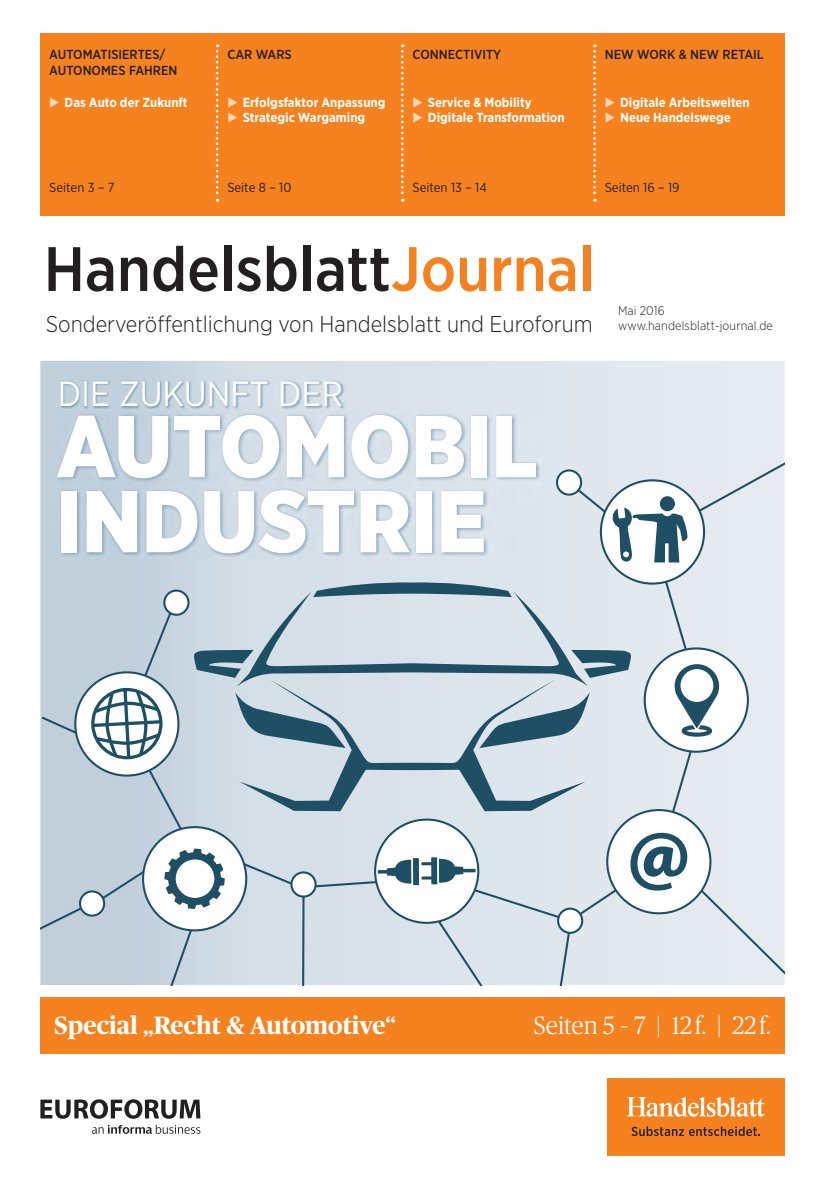
<style>
.page{position:relative;width:815px;height:1188px;background:#fff}
.page>*{position:absolute;margin:0;border:0;box-sizing:border-box;transform-origin:0 0}
.t1{font:900 87.5px/75px "Gotham Narrow";color:#fff}
.t2{font:500 62.5px "Gotham Narrow";color:#231f20}
.t3{font:35px "Gotham Narrow";color:#fff}
.t4{font:700 25px "Publico";color:#fff}
.t5{font:300 25px "Publico";color:#fff}
.t6{font:300 22.75px "Gotham Narrow";color:#231f20}
.t7{font:700 13.12px/15.8px "Gotham Narrow";color:#fff}
.t8{font:500 13.12px/15.8px "Gotham Narrow";color:#231f20}
.t9{font:13.12px "Gotham Narrow";color:#231f20}
.t10{font:300 12.5px/15px "Gotham Narrow";letter-spacing:.01em;color:#231f20}
.s1{color:#fed6b3}
.s2{color:#f5821f}
</style>
<div class="page">
<svg style="left:40px;top:361px;width:745px;height:95px;background:#dce4eb"></svg>
<div style="left:40px;top:996px;width:745px;height:57px;background:#f5821f"></div>
<div style="left:40px;top:33px;width:745px;height:182px;background:#f5821f"></div>
<svg style="left:216px;top:45px;width:2px;height:156px"></svg>
<svg style="left:401px;top:45px;width:3px;height:156px"></svg>
<svg style="left:593px;top:45px;width:3px;height:156px"></svg>
<svg style="left:40px;top:456px;width:745px;height:528px;background:#cad6de"></svg>
<img style="left:54px;top:412px;width:487px;height:146px">
<img style="left:60px;top:380px;width:285px;height:29px">
<svg style="left:40px;top:1099px;width:160px;height:19px"></svg>
<svg style="left:92px;top:1124px;width:108px;height:9px"></svg>
<div style="left:607px;top:1077px;width:178px;height:77px;background:#f5821f"></div>
<svg style="left:627px;top:1097px;width:138px;height:19px"></svg>
<svg style="left:631px;top:1126px;width:129px;height:9px"></svg>
<p class="t8" style="left:49px;top:47px;width:130px">AUTOMATISIERTES/<br>AUTONOMES FAHREN</p>
<p class="t7" style="left:49px;top:94px;width:140px"><span class="s1">▶</span> Das Auto der Zukunft</p>
<p class="t8" style="left:227px;top:47px;width:66px">CAR WARS</p>
<p class="t7" style="left:227px;top:94px;width:160px"><span class="s1">▶</span> Erfolgsfaktor Anpassung <span class="s1">▶</span> Strategic Wargaming</p>
<p class="t8" style="left:413px;top:47px;width:90px">CONNECTIVITY</p>
<p class="t7" style="left:413px;top:94px;width:154px"><span class="s1">▶</span> Service &amp; Mobility<br><span class="s1">▶</span> Digitale Transformation</p>
<p class="t8" style="left:605px;top:47px;width:160px">NEW WORK &amp; NEW RETAIL</p>
<p class="t7" style="left:605px;top:94px;width:146px"><span class="s1">▶</span> Digitale Arbeitswelten <span class="s1">▶</span> Neue Handelswege</p>
<p class="t9" style="left:49px;top:180px;width:67px">Seiten 3 – 7</p>
<p class="t9" style="left:227px;top:180px;width:66px">Seite 8 – 10</p>
<p class="t9" style="left:413px;top:180px;width:76px">Seiten 13 – 14</p>
<p class="t9" style="left:605px;top:180px;width:76px">Seiten 16 – 19</p>
<p class="t2" style="left:44px;top:229px;width:552px">Handelsblatt<span class="s2">Journal</span></p>
<p class="t6" style="left:46px;top:309px;width:549px">Sonderveröffentlichung von Handelsblatt und Euroforum</p>
<p class="t3" style="left:58px;top:371px;width:287px">DIE ZUKUNFT DER</p>
<p class="t1" style="left:56px;top:408px;width:483px">AUTOMOBIL<br>INDUSTRIE</p>
<p class="t10" style="left:618px;top:302px;width:156px">Mai 2016 www.handelsblatt-journal.de</p>
<p class="t4" style="left:55px;top:1011px;width:343px">Special „Recht &amp; Automotive“</p>
<p class="t5" style="left:534px;top:1011px;width:238px">Seiten 5 – 7 | 12 f. | 22 f.</p>
</div>
